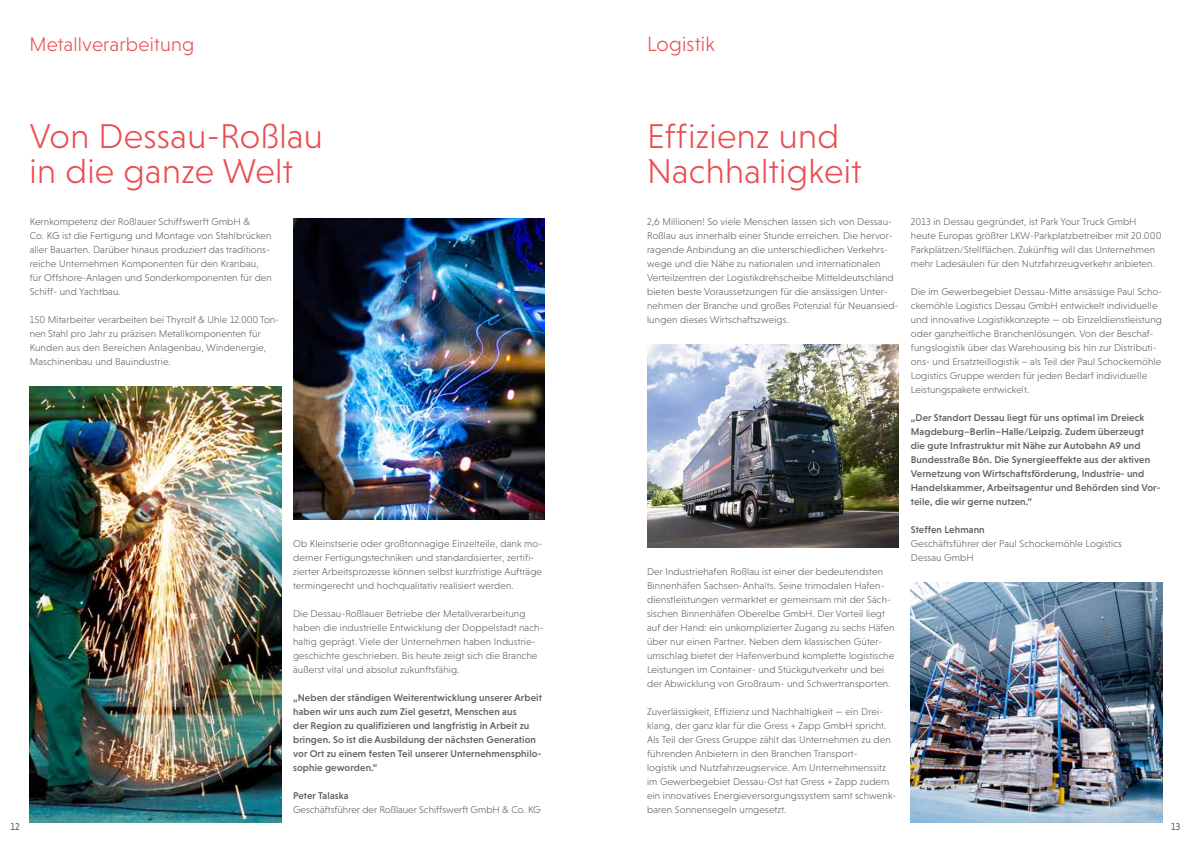
<style>
.page{position:relative;width:1191px;height:842px;background:#fff}
.page>*{position:absolute;margin:0;border:0;box-sizing:border-box;transform-origin:0 0}
.t1{font:300 35px/35px "Niveau Grotesk";letter-spacing:.01em;color:#e94e52}
.t2{font:300 21px "Niveau Grotesk";letter-spacing:.01em;color:#e94e52}
.t3{font:300 20px "Niveau Grotesk";letter-spacing:.01em;color:#e94e52}
.t4{font:300 10px/14px "Niveau Grotesk";letter-spacing:.01em;color:#63605e}
.t5{font:500 10px/14px "Niveau Grotesk";letter-spacing:.01em;color:#63605e}
.t6{font:10px "Niveau Grotesk";color:#63605e}
</style>
<div class="page">
<img style="left:30px;top:386px;width:251px;height:436px">
<img style="left:293px;top:218px;width:251px;height:301px">
<img style="left:647px;top:344px;width:252px;height:203px">
<img style="left:911px;top:582px;width:251px;height:240px">
<h3 class="t3" style="left:30px;top:33px;width:166px">Metallverarbeitung</h3>
<h2 class="t2" style="left:647px;top:32px;width:69px">Logistik</h2>
<h1 class="t1" style="left:30px;top:118px;width:295px">Von Dessau-Roßlau in die ganze Welt</h1>
<p class="t4" style="left:30px;top:215px;width:244px">Kernkompetenz der Roßlauer Schiffswerft GmbH &amp;<br>Co. KG ist die Fertigung und Montage von Stahlbrücken aller Bauarten. Darüber hinaus produziert das traditions&shy;reiche Unternehmen Komponenten für den Kranbau, für Offshore-Anlagen und Sonderkomponenten für den Schiff- und Yachtbau.</p>
<p class="t4" style="left:30px;top:313px;width:251px">150 Mitarbeiter verarbeiten bei Thyrolf &amp; Uhle 12.000 Ton&shy;nen Stahl pro Jahr zu präzisen Metallkomponenten für Kunden aus den Bereichen Anlagenbau, Windenergie, Maschinenbau und Bauindustrie.</p>
<p class="t4" style="left:293px;top:537px;width:250px">Ob Kleinstserie oder großtonnagige Einzelteile, dank mo&shy;derner Fertigungstechniken und standardisierter, zertifi&shy;zierter Arbeitsprozesse können selbst kurzfristige Aufträge termingerecht und hochqualitativ realisiert werden.</p>
<p class="t4" style="left:293px;top:607px;width:252px">Die Dessau-Roßlauer Betriebe der Metallverarbeitung haben die industrielle Entwicklung der Doppelstadt nach&shy;haltig geprägt. Viele der Unternehmen haben Industrie&shy;geschichte geschrieben. Bis heute zeigt sich die Branche äußerst vital und absolut zukunftsfähig.</p>
<p class="t5" style="left:293px;top:691px;width:250px">„Neben der ständigen Weiterentwicklung unserer Arbeit haben wir uns auch zum Ziel gesetzt, Menschen aus<br>der Region zu qualifizieren und langfristig in Arbeit zu bringen. So ist die Ausbildung der nächsten Generation vor Ort zu einem festen Teil unserer Unternehmensphilo&shy;sophie geworden.“</p>
<p class="t5" style="left:293px;top:789px;width:57px">Peter Talaska</p>
<p class="t4" style="left:293px;top:803px;width:249px">Geschäftsführer der Roßlauer Schiffswerft GmbH &amp; Co. KG</p>
<h1 class="t1" style="left:647px;top:118px;width:216px">Effizienz und<br>Nachhaltigkeit</h1>
<p class="t4" style="left:647px;top:215px;width:253px">2,6 Millionen! So viele Menschen lassen sich von Dessau-Roßlau aus innerhalb einer Stunde erreichen. Die hervor&shy;ragende Anbindung an die unterschiedlichen Verkehrs&shy;wege und die Nähe zu nationalen und internationalen Verteilzentren der Logistikdrehscheibe Mitteldeutschland bieten beste Voraussetzungen für die ansässigen Unter&shy;nehmen der Branche und großes Potenzial für Neuansied&shy;lungen dieses Wirtschaftszweigs.</p>
<p class="t4" style="left:647px;top:565px;width:249px">Der Industriehafen Roßlau ist einer der bedeutendsten Binnenhäfen Sachsen-Anhalts. Seine trimodalen Hafen&shy;dienstleistungen vermarktet er gemeinsam mit der Säch&shy;sischen Binnenhäfen Oberelbe GmbH. Der Vorteil liegt auf der Hand: ein unkomplizierter Zugang zu sechs Häfen über nur einen Partner. Neben dem klassischen Güter&shy;umschlag bietet der Hafenverbund komplette logistische Leistungen im Container- und Stückgutverkehr und bei der Abwicklung von Großraum- und Schwertransporten.</p>
<p class="t4" style="left:647px;top:705px;width:251px">Zuverlässigkeit, Effizienz und Nachhaltigkeit — ein Drei&shy;klang, der ganz klar für die Gress + Zapp GmbH spricht.<br>Als Teil der Gress Gruppe zählt das Unternehmen zu den führenden Anbietern in den Branchen Transport-<br>logistik und Nutzfahrzeugservice. Am Unternehmenssitz im Gewerbegebiet Dessau-Ost hat Gress + Zapp zudem ein innovatives Energieversorgungssystem samt schwenk&shy;baren Sonnensegeln umgesetzt.</p>
<p class="t4" style="left:911px;top:215px;width:252px">2013 in Dessau gegründet, ist Park Your Truck GmbH heute Europas größter LKW-Parkplatzbetreiber mit 20.000<br>Parkplätzen/Stellflächen. Zukünftig will das Unternehmen mehr Ladesäulen für den Nutzfahrzeugverkehr anbieten.</p>
<p class="t4" style="left:911px;top:285px;width:253px">Die im Gewerbegebiet Dessau-Mitte ansässige Paul Scho&shy;ckemöhle Logistics Dessau GmbH entwickelt individuelle und innovative Logistikkonzepte — ob Einzeldienstleistung oder ganzheitliche Branchenlösungen. Von der Beschaf&shy;fungslogistik über das Warehousing bis hin zur Distributi&shy;ons- und Ersatzteillogistik – als Teil der Paul Schockemöhle Logistics Gruppe werden für jeden Bedarf individuelle Leistungspakete entwickelt.</p>
<p class="t5" style="left:911px;top:411px;width:251px">„Der Standort Dessau liegt für uns optimal im Dreieck Magdeburg–Berlin–Halle/Leipzig. Zudem überzeugt<br>die gute Infrastruktur mit Nähe zur Autobahn A9 und Bundesstraße B6n. Die Synergieeffekte aus der aktiven Vernetzung von Wirtschaftsförderung, Industrie- und Handelskammer, Arbeitsagentur und Behörden sind Vor&shy;teile, die wir gerne nutzen.“</p>
<p class="t5" style="left:911px;top:523px;width:75px">Steffen Lehmann</p>
<p class="t4" style="left:911px;top:537px;width:213px">Geschäftsführer der Paul Schockemöhle Logistics<br>Dessau GmbH</p>
<p class="t6" style="left:11px;top:820px;width:11px">12</p>
<p class="t6" style="left:1171px;top:820px;width:11px">13</p>
</div>
